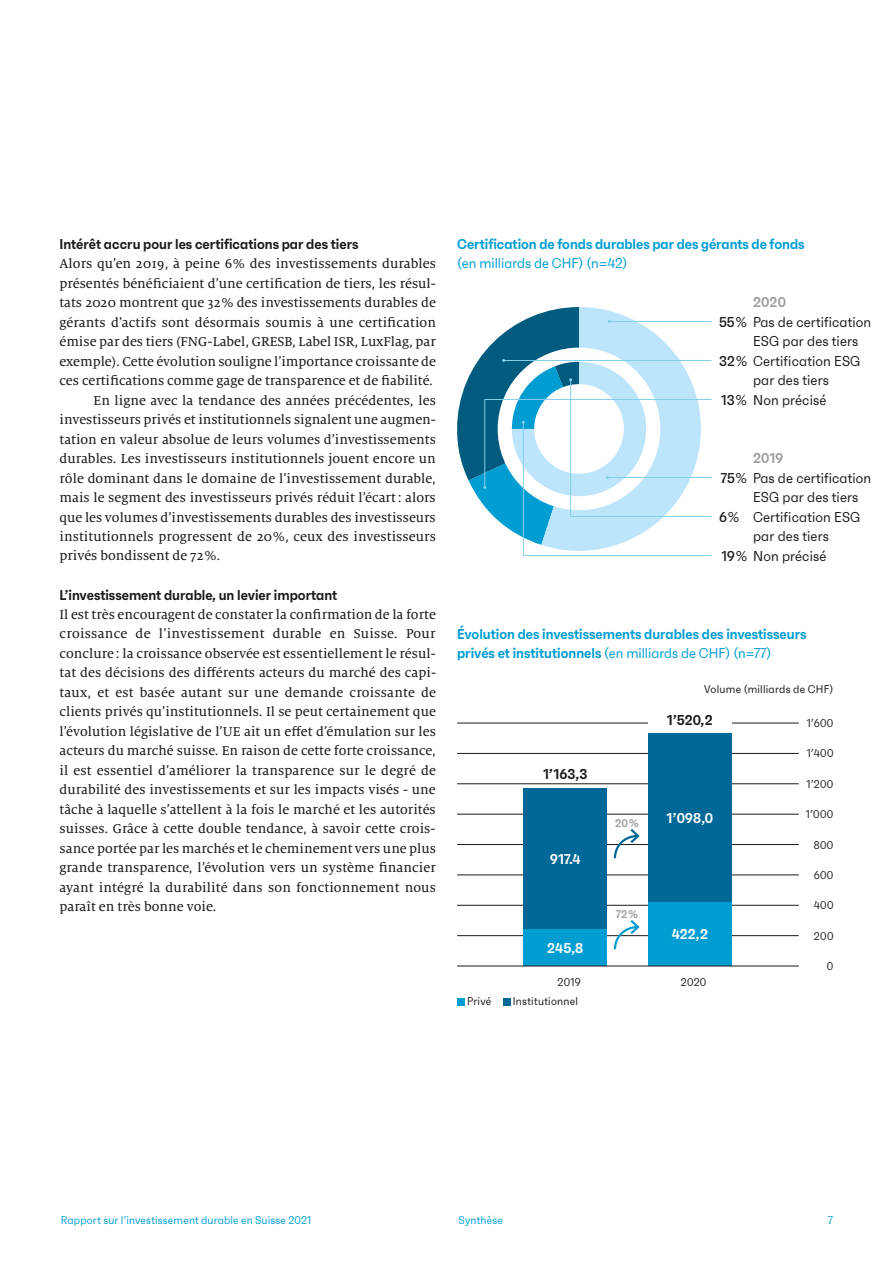
<style>
.page{position:relative;width:893px;height:1263px;background:#fff}
.page>*{position:absolute;margin:0;border:0;box-sizing:border-box;transform-origin:0 0}
.t1{font:14.25px/19.5px "Milo Serif Pro Text";color:#1a1a18;text-align:justify}
.t2{font:14.25px "Faktum Con";letter-spacing:.01em;color:#1a1a18}
.t3{font:600 14.25px/19.5px "Faktum Con";color:#009dd3}
.t4{font:600 14.25px "Faktum Con";color:#1a1a18}
.t5{font:14.25px "Faktum Con";color:#009dd3}
.t6{font:600 14.25px "Faktum Con";letter-spacing:.01em;color:#fff}
.t7{font:600 14.25px "Faktum Con";letter-spacing:.01em;color:#9c9d9d}
.t8{font:11.25px "Faktum Con";letter-spacing:.025em;color:#1a1a18}
.t9{font:11.25px "Faktum Con";letter-spacing:.015em;color:#009dd3}
.t10{font:600 11.25px "Faktum Con";color:#9c9d9d}
.s1{font-weight:500}
.s2{font-weight:400}
</style>
<div class="page">
<svg style="left:457px;top:307px;width:255px;height:249px"></svg>
<hr style="left:457px;top:723px;width:342px;height:1px;background:#1a1a18">
<hr style="left:457px;top:753px;width:342px;height:1px;background:#1a1a18">
<hr style="left:457px;top:783px;width:342px;height:1px;background:#1a1a18">
<hr style="left:457px;top:814px;width:342px;height:1px;background:#1a1a18">
<hr style="left:457px;top:844px;width:342px;height:1px;background:#1a1a18">
<hr style="left:457px;top:875px;width:342px;height:1px;background:#1a1a18">
<hr style="left:457px;top:905px;width:342px;height:1px;background:#1a1a18">
<hr style="left:457px;top:935px;width:342px;height:1px;background:#1a1a18">
<div style="left:523px;top:928px;width:84px;height:38px;background:#009dd3"></div>
<div style="left:523px;top:788px;width:84px;height:140px;background:#006897"></div>
<div style="left:648px;top:901px;width:84px;height:65px;background:#009dd3"></div>
<div style="left:648px;top:733px;width:84px;height:168px;background:#006897"></div>
<div style="left:648px;top:713px;width:84px;height:12px;background:#fff"></div>
<div style="left:457px;top:998px;width:7px;height:7px;background:#009dd3"></div>
<div style="left:503px;top:998px;width:7px;height:7px;background:#006896"></div>
<hr style="left:457px;top:966px;width:342px;height:1px;background:#1a1a18">
<svg style="left:613px;top:829px;width:27px;height:30px"></svg>
<svg style="left:613px;top:920px;width:28px;height:30px"></svg>
<p class="t4" style="left:60px;top:235px;width:300px">Intérêt accru pour les certifications par des tiers</p>
<p class="t1" style="left:60px;top:254px;width:378px">Alors qu’en 2019, à peine 6% des investissements durables</p>
<p class="t1" style="left:60px;top:273px;width:378px">présentés bénéficiaient d’une certification de tiers, les résul-</p>
<p class="t1" style="left:60px;top:293px;width:378px">tats 2020 montrent que 32% des investissements durables de</p>
<p class="t1" style="left:60px;top:312px;width:378px">gérants d’actifs sont désormais soumis à une certification</p>
<p class="t1" style="left:60px;top:332px;width:378px">émise par des tiers (FNG-Label, GRESB, Label ISR, LuxFlag, par</p>
<p class="t1" style="left:60px;top:351px;width:378px">exemple). Cette évolution souligne l’importance croissante de</p>
<p class="t1" style="left:60px;top:371px;width:375px">ces certifications comme gage de transparence et de fiabilité.</p>
<p class="t1" style="left:94px;top:390px;width:344px">En ligne avec la tendance des années précédentes, les</p>
<p class="t1" style="left:60px;top:410px;width:378px">investisseurs privés et institutionnels signalent une augmen-</p>
<p class="t1" style="left:60px;top:429px;width:378px">tation en valeur absolue de leurs volumes d’investissements</p>
<p class="t1" style="left:60px;top:449px;width:378px">durables. Les investisseurs institutionnels jouent encore un</p>
<p class="t1" style="left:60px;top:468px;width:378px">rôle dominant dans le domaine de l’investissement durable,</p>
<p class="t1" style="left:60px;top:488px;width:378px">mais le segment des investisseurs privés réduit l’écart: alors</p>
<p class="t1" style="left:60px;top:507px;width:378px">que les volumes d’investissements durables des investisseurs</p>
<p class="t1" style="left:60px;top:527px;width:378px">institutionnels progressent de 20%, ceux des investisseurs</p>
<p class="t1" style="left:60px;top:546px;width:162px">privés bondissent de 72%.</p>
<p class="t4" style="left:60px;top:585px;width:279px">L’investissement durable, un levier important</p>
<p class="t1" style="left:60px;top:605px;width:378px">Il est très encouragent de constater la confirmation de la forte croissance de l’investissement durable en Suisse. Pour conclure : la croissance observée est essentiellement le résul&shy;tat des décisions des différents acteurs du marché des capi&shy;taux, et est basée autant sur une demande croissante de clients privés qu’institutionnels. Il se peut certainement que l’évolution législative de l’UE ait un effet d’émulation sur les acteurs du marché suisse. En raison de cette forte croissance, il est essentiel d’améliorer la transparence sur le degré de durabilité des investissements et sur les impacts visés - une tâche à laquelle s’attellent à la fois le marché et les autorités suisses. Grâce à cette double tendance, à savoir cette crois&shy;sance portée par les marchés et le cheminement vers une plus grande transparence, l’évolution vers un système financier ayant intégré la durabilité dans son fonctionnement nous paraît en très bonne voie.</p>
<p class="t3" style="left:457px;top:234px;width:349px">Certification de fonds durables par des gérants de fonds</p>
<p class="t5" style="left:457px;top:255px;width:172px">(en milliards de CHF) (n=42)</p>
<p class="t7" style="left:753px;top:293px;width:34px">2020</p>
<p class="t2" style="left:719px;top:313px;width:154px"><span class="s1">55</span>% Pas de certification</p>
<p class="t2" style="left:753px;top:333px;width:107px">ESG par des tiers</p>
<p class="t2" style="left:719px;top:352px;width:143px"><span class="s1">32</span>% Certification ESG</p>
<p class="t2" style="left:753px;top:372px;width:77px">par des tiers</p>
<p class="t2" style="left:721px;top:391px;width:107px"><span class="s1">13</span>% Non précisé</p>
<p class="t7" style="left:753px;top:449px;width:32px">2019</p>
<p class="t2" style="left:721px;top:469px;width:152px"><span class="s1">75</span>% Pas de certification</p>
<p class="t2" style="left:753px;top:489px;width:107px">ESG par des tiers</p>
<p class="t2" style="left:719px;top:508px;width:143px"><span class="s1">6</span>% Certification ESG</p>
<p class="t2" style="left:753px;top:528px;width:77px">par des tiers</p>
<p class="t2" style="left:721px;top:547px;width:107px"><span class="s1">19</span>% Non précisé</p>
<p class="t3" style="left:457px;top:624px;width:351px">Évolution des investissements durables des investisseurs privés et institutionnels <span class="s2">(en milliards de CHF) (n=77)</span></p>
<p class="t4" style="left:543px;top:765px;width:46px">1’163,3</p>
<p class="t6" style="left:550px;top:850px;width:32px">917.4</p>
<p class="t6" style="left:547px;top:939px;width:38px">245,8</p>
<p class="t10" style="left:615px;top:816px;width:25px">20%</p>
<p class="t10" style="left:616px;top:907px;width:24px">72%</p>
<p class="t8" style="left:704px;top:682px;width:131px">Volume (milliards de CHF)</p>
<p class="t4" style="left:667px;top:711px;width:47px">1’520,2</p>
<p class="t6" style="left:667px;top:809px;width:48px">1’098,0</p>
<p class="t6" style="left:672px;top:925px;width:38px">422,2</p>
<p class="t8" style="left:807px;top:716px;width:28px">1’600</p>
<p class="t8" style="left:807px;top:747px;width:28px">1’400</p>
<p class="t8" style="left:806px;top:777px;width:28px">1’200</p>
<p class="t8" style="left:806px;top:807px;width:29px">1’000</p>
<p class="t8" style="left:814px;top:838px;width:21px">800</p>
<p class="t8" style="left:814px;top:868px;width:21px">600</p>
<p class="t8" style="left:814px;top:899px;width:21px">400</p>
<p class="t8" style="left:814px;top:929px;width:21px">200</p>
<p class="t8" style="left:827px;top:959px;width:8px">0</p>
<p class="t8" style="left:558px;top:975px;width:25px">2019</p>
<p class="t8" style="left:681px;top:975px;width:27px">2020</p>
<p class="t8" style="left:467px;top:994px;width:26px">Privé</p>
<p class="t8" style="left:513px;top:994px;width:67px">Institutionnel</p>
<p class="t9" style="left:61px;top:1213px;width:252px">Rapport sur l’investissement durable en Suisse 2021</p>
<p class="t9" style="left:459px;top:1213px;width:46px">Synthèse</p>
<p class="t9" style="left:828px;top:1213px;width:6px">7</p>
</div>
